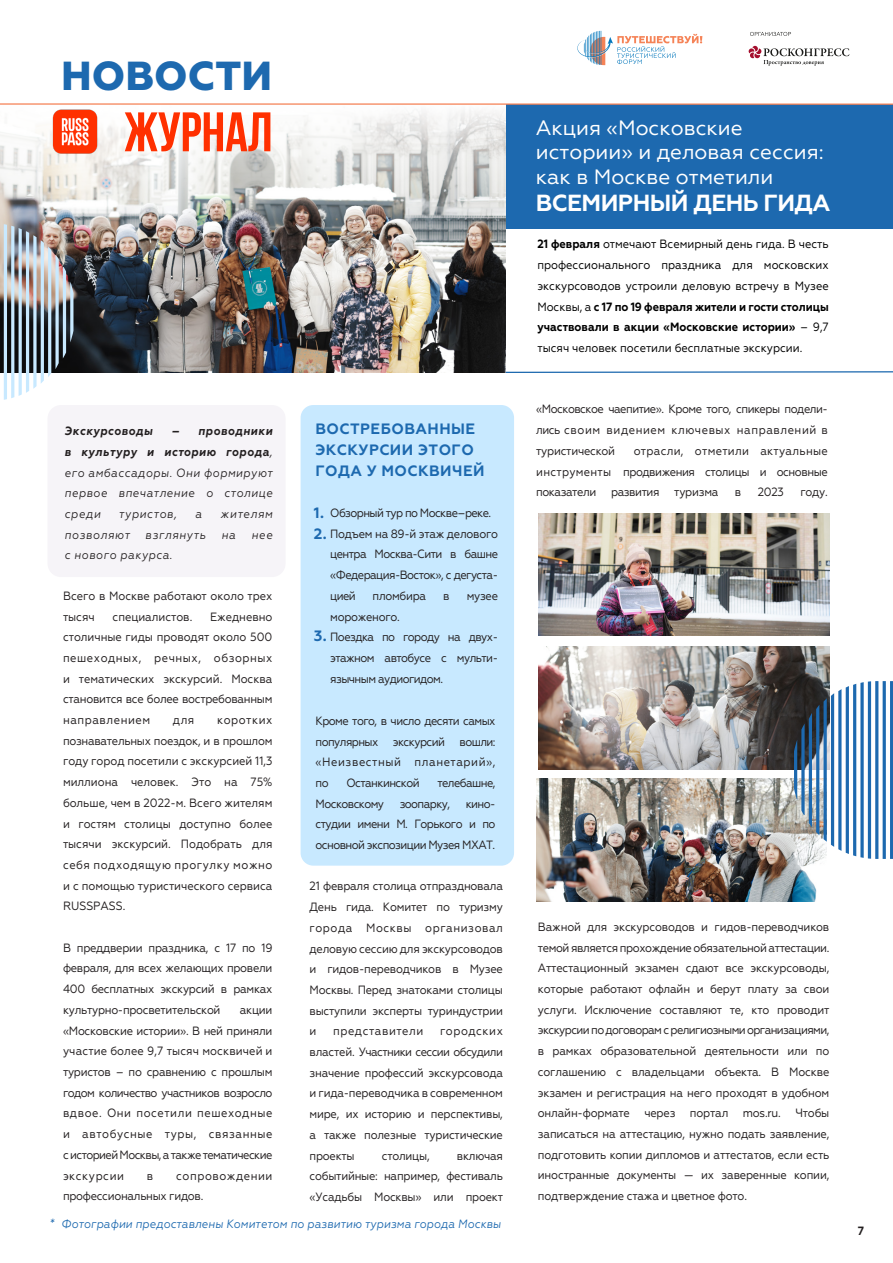
<style>
.page{position:relative;width:893px;height:1263px;background:#fff}
.page>*{position:absolute;margin:0;border:0;box-sizing:border-box;transform-origin:0 0}
.t1{font:800 40.5px "Geometria";color:#1d69af}
.t2{font:700 23.25px "Geometria";letter-spacing:-.025em;color:#fff}
.t3{font:20.85px/24.5px "Geometria";color:#fff}
.t4{font:700 15px/21px "Geometria";letter-spacing:.03em;color:#1d69af}
.t5{font:12px/20.7px "Geometria";letter-spacing:-.02em;color:#231f20;text-align:justify;scale:.93 1}
.t6{font:12px/20.7px "Geometria";color:#000;text-align:justify;scale:.93 1}
.t7{font:12px/20.7px "Geometria";letter-spacing:-.05em;color:#231f20;scale:.93 1}
.t8{font:italic 12px/20.7px "Geometria";letter-spacing:.05em;color:#231f20;text-align:justify;scale:.93 1}
.t9{font:italic 12px "Geometria";letter-spacing:.01em;color:#1d69af;scale:.93 1}
.t10{font:12px "Geometria";letter-spacing:.05em;color:#231f20;scale:.93 1}
.t11{font:italic 700 12px "Geometria";letter-spacing:.05em;color:#231f20;scale:.93 1}
.t12{font:700 12px "Geometria";color:#231f20;scale:.93 1}
.s1{font-weight:700}
</style>
<div class="page">
<div style="left:0;top:104px;width:893px;height:125px;background:#1d69af"></div>
<div style="left:301px;top:405px;width:213px;height:461px;background:#c8e9ff;border-radius:13px"></div>
<div style="left:48px;top:405px;width:238px;height:172px;background:#f6f4f8;border-radius:13px"></div>
<img style="left:0;top:222px;width:506px;height:150px">
<svg style="left:505px;top:370px;width:388px;height:3px"></svg>
<img style="left:4px;top:224px;width:69px;height:176px">
<img style="left:539px;top:513px;width:290px;height:123px">
<img style="left:539px;top:646px;width:290px;height:123px">
<img style="left:537px;top:778px;width:285px;height:123px">
<svg style="left:794px;top:681px;width:99px;height:178px"></svg>
<svg style="left:750px;top:32px;width:41px;height:4px"></svg>
<svg style="left:749px;top:46px;width:100px;height:20px"></svg>
<svg style="left:577px;top:31px;width:125px;height:34px"></svg>
<svg style="left:0;top:105px;width:506px;height:117px;background:#d8d9d7"></svg>
<img style="left:12px;top:105px;width:126px;height:63px">
<svg style="left:125px;top:112px;width:145px;height:39px;background:#fc8d73"></svg>
<hr style="left:0;top:103px;width:893px;height:2px;background:#f58357">
<h1 class="t1" style="left:61px;top:52px;width:213px">НОВОСТИ</h1>
<p class="t11" style="left:64px;top:424px;width:96px">Экскурсоводы</p>
<p class="t8" style="left:64px;top:421px;width:225px;text-indent:107px"><span class="s1">– проводники в культуру и историю города</span>, его амбассадоры. Они формируют первое впечатление о столице среди</p>
<p class="t8" style="left:119px;top:503px;width:64px">туристов,</p>
<p class="t8" style="left:195px;top:503px;width:9px">а</p>
<p class="t8" style="left:220px;top:503px;width:58px">жителям</p>
<p class="t8" style="left:64px;top:524px;width:72px">позволяют</p>
<p class="t8" style="left:145px;top:524px;width:66px">взглянуть</p>
<p class="t8" style="left:222px;top:524px;width:17px">на</p>
<p class="t8" style="left:251px;top:524px;width:24px">нее</p>
<p class="t8" style="left:64px;top:545px;width:117px">с нового ракурса.</p>
<p class="t5" style="left:63px;top:585px;width:227px">Всего в Москве работают около трех тысяч</p>
<p class="t5" style="left:63px;top:606px;width:227px;text-indent:147px">Ежедневно столичные гиды проводят около 500 пешеходных, речных, обзорных и тематических экскурсий. Москва становится все более востребованным направлением</p>
<p class="t5" style="left:113px;top:606px;width:87px">специалистов.</p>
<p class="t5" style="left:63px;top:709px;width:227px;text-indent:154px">коротких познавательных поездок, и в прошлом году город посетили с экскурсией 11,3 миллиона человек. Это на 75% больше, чем в 2022-м. Всего жителям и гостям столицы доступно более тысячи экскурсий. Подобрать для себя подходящую прогулку можно и с помощью туристического сервиса RUSSPASS.</p>
<p class="t5" style="left:63px;top:937px;width:227px">В преддверии праздника, с 17 по 19 февраля, для всех желающих провели 400 бесплатных экскурсий в рамках культурно-просветительской</p>
<p class="t5" style="left:173px;top:709px;width:25px">для</p>
<p class="t5" style="left:63px;top:999px;width:227px;text-indent:177px">акции «Московские истории». В ней приняли участие более 9,7 тысяч москвичей и туристов – по сравнению с прошлым годом количество участников возросло вдвое. Они посетили пешеходные и автобусные туры, связанные с историей Москвы, а также тематические экскурсии</p>
<p class="t5" style="left:63px;top:1165px;width:227px;text-indent:113px">сопровождении профессиональных гидов.</p>
<p class="t5" style="left:147px;top:1165px;width:8px">в</p>
<p class="t4" style="left:315px;top:419px;width:171px">ВОСТРЕБОВАННЫЕ<br>ЭКСКУРСИИ ЭТОГО<br>ГОДА У МОСКВИЧЕЙ</p>
<p class="t7" style="left:330px;top:502px;width:182px">Обзорный тур по Москве–реке.<br>Подъем на 89-й этаж делового центра Москва-Сити в башне «Федерация-Восток», с дегуста&shy;цией</p>
<p class="t4" style="left:314px;top:503px;width:15px">1.<br>2.</p>
<p class="t5" style="left:373px;top:585px;width:59px">пломбира</p>
<p class="t5" style="left:443px;top:585px;width:8px">в</p>
<p class="t5" style="left:467px;top:585px;width:35px">музее</p>
<p class="t7" style="left:330px;top:606px;width:182px">мороженого.<br>Поездка по городу на двух&shy;этажном автобусе с мульти&shy;язычным аудиогидом.</p>
<p class="t4" style="left:314px;top:626px;width:15px">3.</p>
<p class="t5" style="left:316px;top:710px;width:195px">Кроме того, в число десяти самых популярных экскурсий вошли: «Неизвестный планетарий», по</p>
<p class="t7" style="left:346px;top:772px;width:80px">Останкинской</p>
<p class="t7" style="left:437px;top:772px;width:64px">телебашне,</p>
<p class="t7" style="left:316px;top:793px;width:75px">Московскому</p>
<p class="t7" style="left:400px;top:793px;width:56px">зоопарку,</p>
<p class="t5" style="left:316px;top:793px;width:195px;text-indent:150px">кино&shy;студии имени М. Горького и по основной экспозиции Музея МХАТ.</p>
<p class="t5" style="left:310px;top:876px;width:209px">21 февраля столица отпраздновала День гида. Комитет по туризму города Москвы организовал деловую сессию для экскурсоводов и гидов-переводчиков в Музее Москвы. Перед знатоками столицы выступили эксперты туриндустрии и</p>
<p class="t5" style="left:310px;top:1021px;width:209px;text-indent:130px">городских властей. Участники сессии обсудили значение профессий экскурсовода и гида-переводчика в современном мире, их историю и перспективы, а также полезные туристические проекты</p>
<p class="t10" style="left:333px;top:1024px;width:99px">представители</p>
<p class="t5" style="left:310px;top:1145px;width:209px;text-indent:147px">включая событийные: например, фестиваль «Усадьбы Москвы» или проект</p>
<p class="t5" style="left:382px;top:1145px;width:53px">столицы,</p>
<p class="t9" style="left:50px;top:1217px;width:487px">* Фотографии предоставлены Комитетом по развитию туризма города Москвы</p>
<h3 class="t3" style="left:536px;top:115px;width:289px">Акция «Московские истории» и деловая сессия: как в Москве отметили</h3>
<h2 class="t2" style="left:536px;top:189px;width:296px">ВСЕМИРНЫЙ ДЕНЬ ГИДА</h2>
<p class="t6" style="left:537px;top:234px;width:315px"><span class="s1">21 февраля</span> отмечают Всемирный день гида. В честь профессионального праздника для московских экскурсоводов устроили деловую встречу в Музее Москвы, а <span class="s1">с 17 по 19 февраля жители и гости столицы участвовали в акции «Московские истории»</span> – 9,7 тысяч человек посетили бесплатные экскурсии.</p>
<p class="t5" style="left:536px;top:399px;width:315px">«Московское чаепитие». Кроме того, спикеры подели&shy;лись своим видением ключевых направлений в туристической</p>
<p class="t5" style="left:536px;top:440px;width:315px;text-indent:98px">отрасли, отметили актуальные инструменты продвижения столицы и основные показатели развития туризма</p>
<p class="t5" style="left:735px;top:482px;width:8px">в</p>
<p class="t5" style="left:758px;top:482px;width:30px">2023</p>
<p class="t5" style="left:800px;top:482px;width:31px">году.</p>
<p class="t5" style="left:538px;top:916px;width:315px">Важной для экскурсоводов и гидов-переводчиков темой является прохождение обязательной аттестации.<br>Аттестационный экзамен сдают все экскурсоводы, которые работают офлайн и берут плату за свои услуги. Исключение составляют те, кто проводит экскурсии по договорам с религиозными организациями, в рамках образовательной деятельности или по соглашению с владельцами объекта. В Москве экзамен и регистрация на него проходят в удобном онлайн-формате через портал mos.ru. Чтобы записаться на аттестацию, нужно подать заявление, подготовить копии дипломов и аттестатов, если есть иностранные документы — их заверенные копии, подтверждение стажа и цветное фото.</p>
<p class="t12" style="left:858px;top:1224px;width:8px">7</p>
</div>
